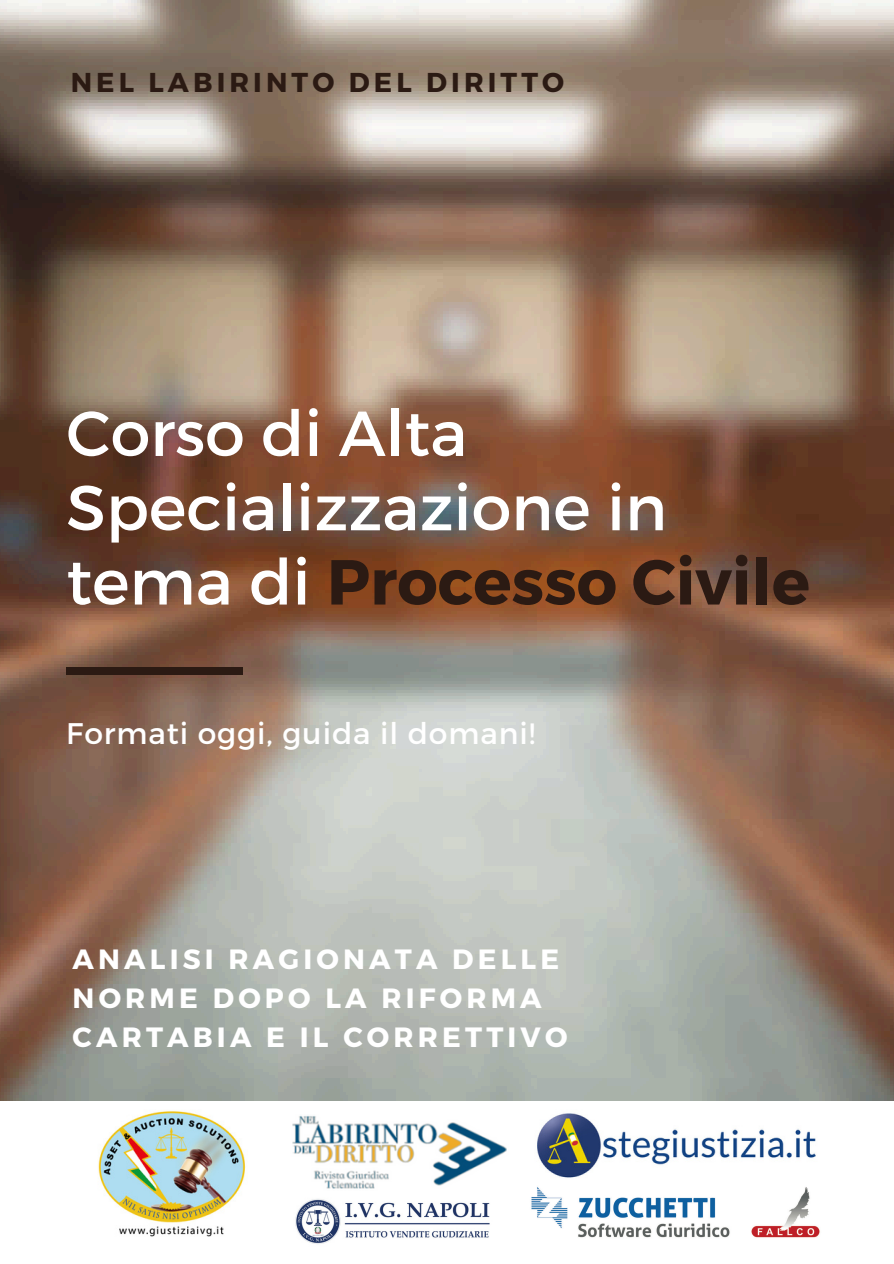
<style>
.page{position:relative;width:894px;height:1264px;background:#fff}
.page>*{position:absolute;margin:0;border:0;box-sizing:border-box;transform-origin:0 0}
.t1{font:63.45px/74.2px "Montserrat";color:#fff}
.t2{font:29.7px "Montserrat";letter-spacing:.03em;color:#fff}
.t3{font:700 27.9px/39px "Montserrat";letter-spacing:.15em;color:#fff}
.t4{font:700 27.3px "Montserrat";letter-spacing:.15em;color:#2b1a13}
.s1{font-weight:700;color:#2b1a13}
</style>
<div class="page">
<img style="left:0;top:0;width:893px;height:1100px">
<div style="left:66px;top:667px;width:177px;height:8px;background:#2b1a13"></div>
<img style="left:292px;top:1115px;width:215px;height:129px">
<img style="left:98px;top:1111px;width:148px;height:126px">
<img style="left:537px;top:1113px;width:279px;height:65px">
<img style="left:531px;top:1187px;width:289px;height:51px">
<p class="t4" style="left:71px;top:65px;width:494px">NEL LABIRINTO DEL DIRITTO</p>
<h2 class="t1" style="left:66px;top:393px;width:745px">Corso di Alta<br>Specializzazione in tema di <span class="s1">Processo Civile</span></h2>
<h1 class="t2" style="left:66px;top:713px;width:470px">Formati oggi, guida il domani!</h1>
<p class="t3" style="left:73px;top:937px;width:496px">ANALISI RAGIONATA DELLE<br>NORME DOPO LA RIFORMA<br>CARTABIA E IL CORRETTIVO</p>
</div>
